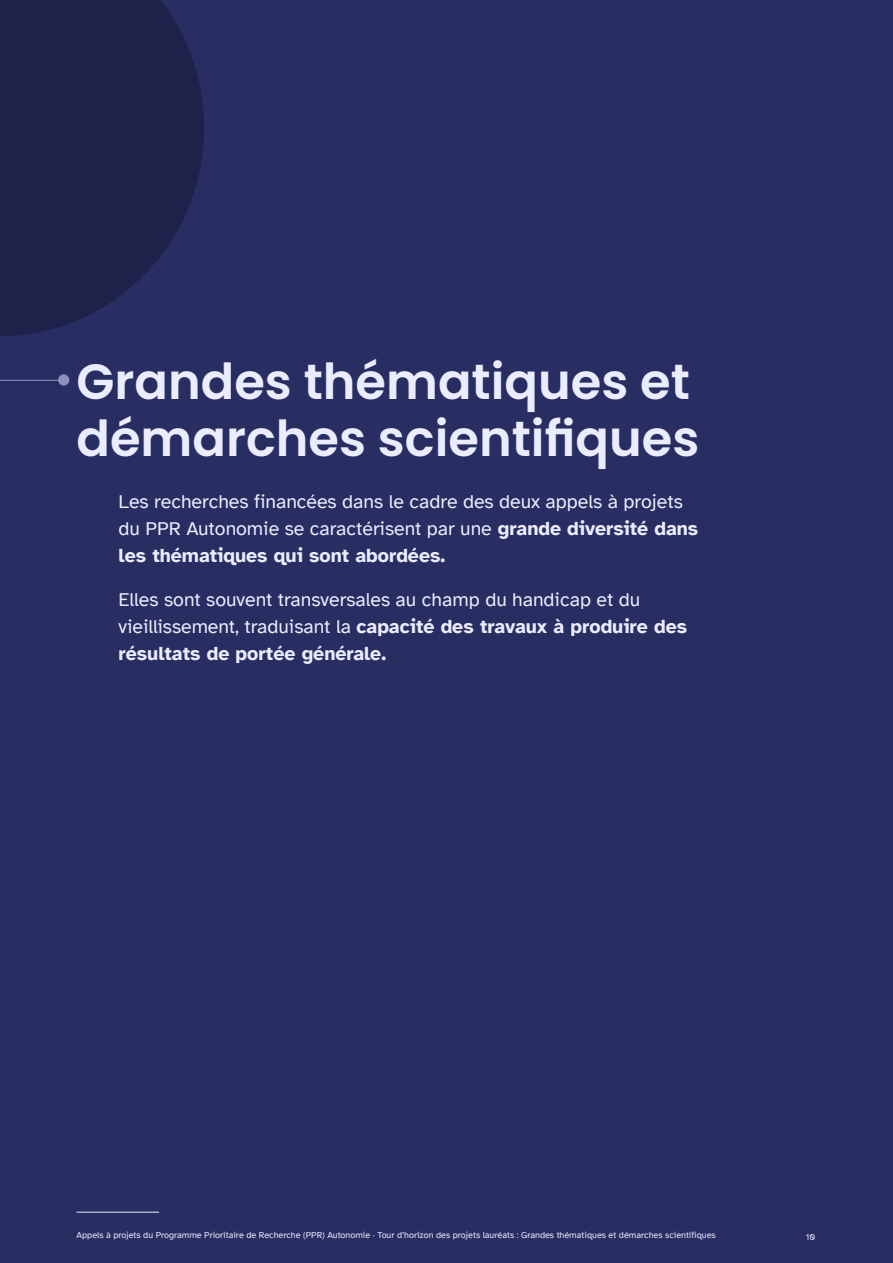
<style>
.page{position:relative;width:893px;height:1263px;background:#282d62}
.page>*{position:absolute;margin:0;border:0;box-sizing:border-box;transform-origin:0 0}
.Chapitre_H1_petit{font:600 49.5px/57px "Poppins";color:#ebecff}
.P_chapitres{font:19.5px/27px "Atkinson Hyperlegible";color:#ebecff}
.t1{font:9px "Atkinson Hyperlegible";color:#ebecff}
.s1{font-weight:700}
</style>
<div class="page">
<svg style="left:0;top:0;width:204px;height:336px;background:#1f234d"></svg>
<hr style="left:77px;top:1212px;width:82px;height:1px;background:#ebecff">
<hr style="left:0;top:380px;width:59px;height:1px;background:#8c91bd">
<div style="left:58px;top:374px;width:11px;height:12px;background:#8c91bd;border-radius:50%"></div>
<h1 class="Chapitre_H1_petit" style="left:77px;top:353px;width:624px">Grandes thématiques et démarches scientifiques</h1>
<p class="P_chapitres" style="left:119px;top:488px;width:581px">Les recherches financées dans le cadre des deux appels à projets du PPR Autonomie se caractérisent par une <span class="s1">grande diversité dans les thématiques qui sont abordées.</span></p>
<p class="P_chapitres" style="left:119px;top:586px;width:570px">Elles sont souvent transversales au champ du handicap et du vieillissement, traduisant la <span class="s1">capacité des travaux à produire des résultats de portée générale.</span></p>
<p class="t1" style="left:77px;top:1229px;width:641px">Appels à projets du Programme Prioritaire de Recherche (PPR) Autonomie · Tour d’horizon des projets lauréats : Grandes thématiques et démarches scientifiques</p>
<p class="t1" style="left:806px;top:1232px;width:11px">10</p>
</div>
